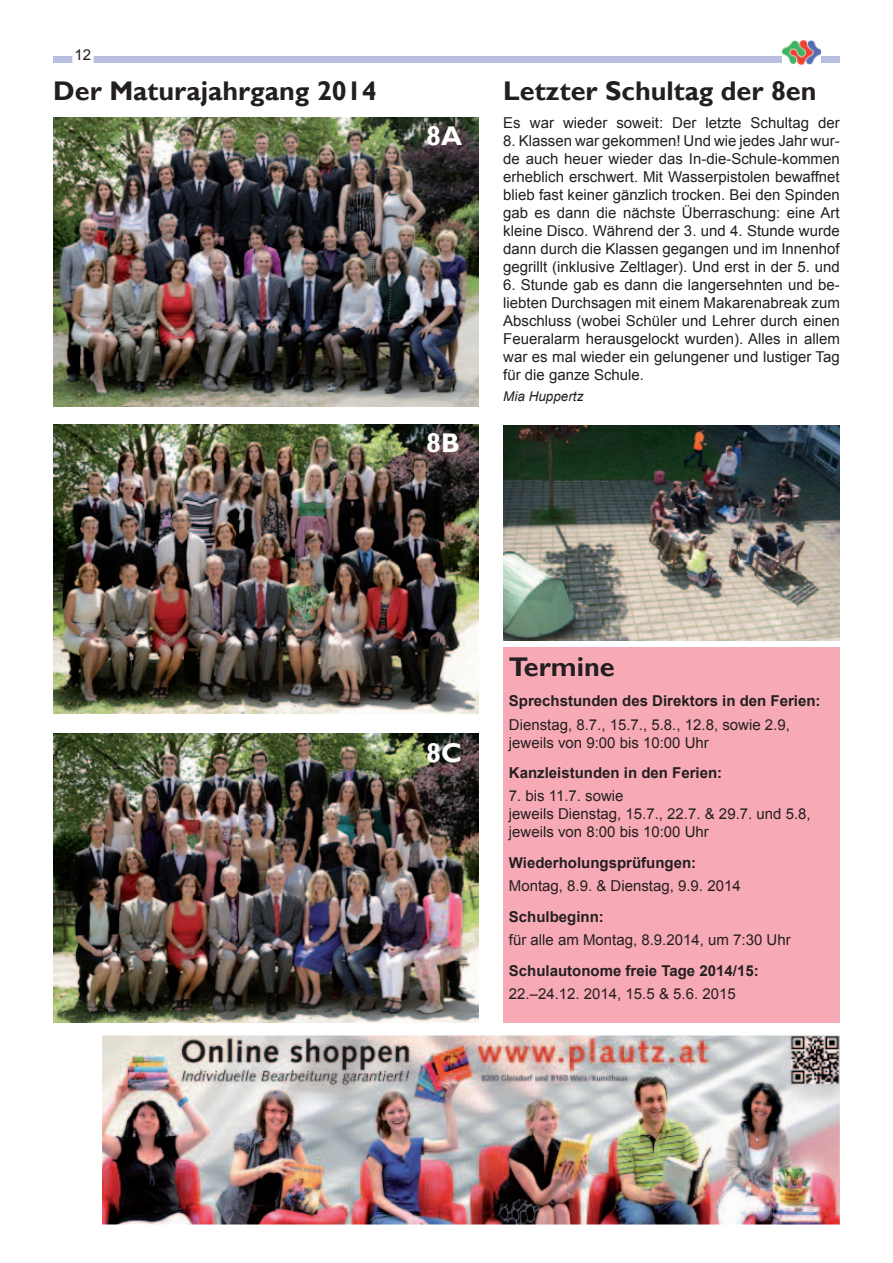
<style>
.page{position:relative;width:893px;height:1263px;background:#fff}
.page>*{position:absolute;margin:0;border:0;box-sizing:border-box;transform-origin:0 0}
.t1{font:700 27px "Gill Sans";color:#231f20}
.t2{font:700 27px "Gill Sans";color:#fff}
.t3{font:15px/18px "Arial";color:#231f20;text-align:justify}
.t4{font:700 15px "Arial";color:#231f20}
.t5{font:italic 13.5px "Arial";color:#231f20}
</style>
<div class="page">
<div style="left:53px;top:56px;width:787px;height:6px;background:#b8bfe0"></div>
<img style="left:782px;top:40px;width:39px;height:25px">
<svg style="left:72px;top:56px;width:22px;height:7px"></svg>
<div style="left:503px;top:647px;width:337px;height:376px;background:#f7aab5"></div>
<img style="left:53px;top:117px;width:425px;height:289px">
<img style="left:53px;top:424px;width:425px;height:289px">
<img style="left:53px;top:733px;width:425px;height:290px">
<img style="left:102px;top:1035px;width:738px;height:189px">
<img style="left:102px;top:1179px;width:738px;height:24px">
<img style="left:503px;top:425px;width:337px;height:215px">
<p class="t3" style="left:75px;top:46px;width:18px">12</p>
<h1 class="t1" style="left:53px;top:75px;width:325px">Der Maturajahrgang 2014</h1>
<h1 class="t2" style="left:426px;top:119px;width:37px">8A</h1>
<h1 class="t2" style="left:426px;top:427px;width:35px">8B</h1>
<h1 class="t1" style="left:503px;top:75px;width:315px">Letzter Schultag der 8en</h1>
<p class="t3" style="left:503px;top:114px;width:338px">Es war wieder soweit: Der letzte Schultag der</p>
<p class="t3" style="left:503px;top:132px;width:338px">8. Klassen war gekommen! Und wie jedes Jahr wur&shy;de auch heuer wieder das In-die-Schule-kommen erheblich erschwert. Mit Wasserpistolen bewaffnet blieb fast keiner gänzlich trocken. Bei den Spinden gab es dann die nächste Überraschung: eine Art kleine Disco. Während der 3. und 4. Stunde wurde dann durch die Klassen gegangen und im Innenhof gegrillt (inklusive Zeltlager). Und erst in der 5. und</p>
<p class="t3" style="left:503px;top:276px;width:338px">6. Stunde gab es dann die langersehnten und be&shy;liebten Durchsagen mit einem Makarenabreak zum Abschluss (wobei Schüler und Lehrer durch einen Feueralarm herausgelockt wurden). Alles in allem war es mal wieder ein gelungener und lustiger Tag für die ganze Schule.</p>
<p class="t5" style="left:503px;top:387px;width:82px">Mia Huppertz</p>
<h1 class="t2" style="left:426px;top:737px;width:37px">8C</h1>
<h1 class="t1" style="left:509px;top:651px;width:107px">Termine</h1>
<p class="t4" style="left:509px;top:691px;width:313px">Sprechstunden des Direktors in den Ferien:</p>
<p class="t3" style="left:509px;top:715px;width:283px">Dienstag, 8.7., 15.7., 5.8., 12.8, sowie 2.9, jeweils von 9:00 bis 10:00 Uhr</p>
<p class="t4" style="left:509px;top:763px;width:215px">Kanzleistunden in den Ferien:</p>
<p class="t3" style="left:509px;top:787px;width:303px;text-align:left">7. bis 11.7. sowie<br>jeweils Dienstag, 15.7., 22.7. &amp; 29.7. und 5.8, jeweils von 8:00 bis 10:00 Uhr</p>
<p class="t4" style="left:509px;top:853px;width:189px">Wiederholungsprüfungen:</p>
<p class="t3" style="left:509px;top:877px;width:233px">Montag, 8.9. &amp; Dienstag, 9.9. 2014</p>
<p class="t4" style="left:509px;top:907px;width:97px">Schulbeginn:</p>
<p class="t3" style="left:509px;top:931px;width:283px">für alle am Montag, 8.9.2014, um 7:30 Uhr</p>
<p class="t4" style="left:509px;top:961px;width:251px">Schulautonome freie Tage 2014/15:</p>
<p class="t3" style="left:509px;top:985px;width:228px">22.–24.12. 2014, 15.5 &amp; 5.6. 2015</p>
</div>
